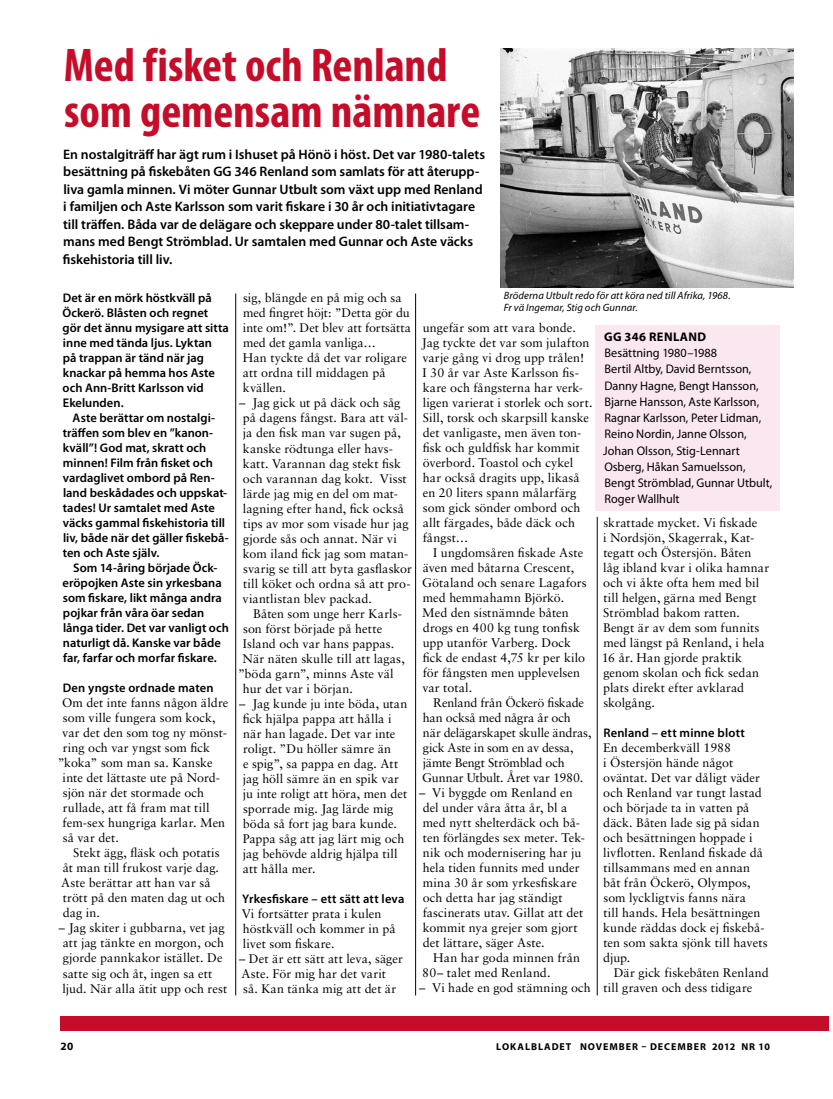
<style>
.page{position:relative;width:833px;height:1099px;background:#fff}
.page>*{position:absolute;margin:0;border:0;box-sizing:border-box;transform-origin:0 0}
.t1{font:700 condensed 47.5px/46.2px "Myriad Pro";color:#c50c29}
.t2{font:600 13.75px/17.5px "Myriad Pro";color:#000}
.t3{font:12.5px/15px "Sabon";letter-spacing:.005em;color:#000}
.t4{font:600 12.5px/15px "Myriad Pro";color:#000}
.t5{font:12.5px/16.2px "Myriad Pro";color:#000}
.t6{font:12.5px/15px "Sabon";letter-spacing:-.015em;color:#000}
.t7{font:700 12.5px "Myriad Pro";letter-spacing:.03em;color:#000}
.t8{font:700 11.25px "Myriad Pro";color:#000}
.t9{font:italic 10.62px/12.5px "Myriad Pro";letter-spacing:.01em;color:#000}
.t10{font:700 10px "Myriad Pro";letter-spacing:.095em;color:#000}
</style>
<div class="page">
<div style="left:595px;top:325px;width:185px;height:185px;background:#fbe7f0"></div>
<div style="left:60px;top:1016px;width:768px;height:14px;background:#c50c29"></div>
<img style="left:500px;top:49px;width:294px;height:238px">
<hr style="left:235px;top:293px;width:1px;height:702px;background:#000">
<hr style="left:415px;top:293px;width:1px;height:702px;background:#000">
<hr style="left:597px;top:517px;width:1px;height:478px;background:#000">
<h1 class="t1" style="left:64px;top:41px;width:418px">Med fisket och Renland som gemensam nämnare</h1>
<p class="t2" style="left:63px;top:145px;width:424px">En nostalgiträff har ägt rum i Ishuset på Hönö i höst. Det var 1980-talets besättning på fiskebåten GG 346 Renland som samlats för att återupp&shy;liva gamla minnen. Vi möter Gunnar Utbult som växt upp med Renland i familjen och Aste Karlsson som varit fiskare i 30 år och initiativtagare till träffen. Båda var de delägare och skeppare under 80-talet tillsam&shy;mans med Bengt Strömblad. Ur samtalen med Gunnar och Aste väcks fiskehistoria till liv.</p>
<p class="t3" style="left:243px;top:290px;width:170px">sig, blängde en på mig och sa med fingret höjt: ”Detta gör du inte om!”. Det blev att fortsätta med det gamla vanliga…<br>Han tyckte då det var roligare att ordna till middagen på kvällen.</p>
<p class="t3" style="left:239px;top:395px;width:174px">– Jag gick ut på däck och såg på dagens fångst. Bara att väl&shy;ja den fisk man var sugen på, kanske rödtunga eller havs&shy;katt. Varannan dag stekt fisk och varannan dag kokt. Visst lärde jag mig en del om mat&shy;lagning efter hand, fick också tips av mor som visade hur jag gjorde sås och annat. När vi kom iland fick jag som matan&shy;svarig se till att byta gasflaskor till köket och ordna så att pro&shy;viantlistan blev packad.</p>
<p class="t3" style="left:253px;top:605px;width:150px">Båten som unge herr Karls-</p>
<p class="t3" style="left:243px;top:620px;width:141px">son först började på hette</p>
<p class="t3" style="left:243px;top:635px;width:153px">Island och var hans pappas.</p>
<p class="t3" style="left:243px;top:650px;width:164px">När näten skulle till att lagas,</p>
<p class="t3" style="left:238px;top:665px;width:157px">”böda garn”, minns Aste väl</p>
<p class="t3" style="left:243px;top:680px;width:111px">hur det var i början.</p>
<p class="t3" style="left:239px;top:695px;width:170px">– Jag kunde ju inte böda, utan fick hjälpa pappa att hålla i när han lagade. Det var inte roligt. ”Du höller sämre än<br>e spig”, sa pappa en dag. Att jag höll sämre än en spik var ju inte roligt att höra, men det sporrade mig. Jag lärde mig böda så fort jag bara kunde.<br>Pappa såg att jag lärt mig och jag behövde aldrig hjälpa till att hålla mer.</p>
<p class="t4" style="left:242px;top:890px;width:164px">Yrkesfiskare – ett sätt att leva</p>
<p class="t3" style="left:242px;top:905px;width:156px">Vi fortsätter prata i kulen höstkväll och kommer in på livet som fiskare.</p>
<p class="t3" style="left:239px;top:950px;width:165px">– Det är ett sätt att leva, säger<br>Aste. För mig har det varit<br>så. Kan tänka mig att det är</p>
<p class="t9" style="left:504px;top:289px;width:228px">Bröderna Utbult redo för att köra ned till Afrika, 1968.<br>Fr vä Ingemar, Stig och Gunnar.</p>
<p class="t4" style="left:63px;top:290px;width:168px">Det är en mörk höstkväll på<br>Öckerö. Blåsten och regnet gör det ännu mysigare att sitta inne med tända ljus. Lyktan<br>på trappan är tänd när jag knackar på hemma hos Aste och Ann-Britt Karlsson vid<br>Ekelunden.</p>
<p class="t4" style="left:63px;top:410px;width:167px;text-indent:10px">Aste berättar om nostalgi&shy;träffen som blev en ”kanon&shy;kväll”! God mat, skratt och minnen! Film från fisket och vardaglivet ombord på Ren&shy;land beskådades och uppskat&shy;tades! Ur samtalet med Aste väcks gammal fiskehistoria till liv, både när det gäller fiskebå&shy;ten och Aste själv.</p>
<p class="t4" style="left:63px;top:560px;width:168px;text-indent:11px">Som 14-åring började Öck&shy;eröpojken Aste sin yrkesbana som fiskare, likt många andra pojkar från våra öar sedan långa tider. Det var vanligt och naturligt då. Kanske var både far, farfar och morfar fiskare.</p>
<p class="t4" style="left:63px;top:680px;width:152px">Den yngste ordnade maten</p>
<p class="t3" style="left:62px;top:695px;width:168px">Om det inte fanns någon äldre</p>
<p class="t3" style="left:63px;top:710px;width:154px">som ville fungera som kock,</p>
<p class="t3" style="left:62px;top:725px;width:166px">var det den som tog ny mönst-</p>
<p class="t3" style="left:63px;top:740px;width:149px">ring och var yngst som fick</p>
<p class="t3" style="left:58px;top:755px;width:156px">”koka” som man sa. Kanske</p>
<p class="t3" style="left:63px;top:770px;width:159px">inte det lättaste ute på Nord-</p>
<p class="t3" style="left:63px;top:785px;width:143px">sjön när det stormade och</p>
<p class="t3" style="left:63px;top:800px;width:148px">rullade, att få fram mat till</p>
<p class="t3" style="left:63px;top:815px;width:164px">fem-sex hungriga karlar. Men</p>
<p class="t3" style="left:63px;top:830px;width:58px">så var det.</p>
<p class="t3" style="left:73px;top:845px;width:148px">Stekt ägg, fläsk och potatis</p>
<p class="t3" style="left:63px;top:860px;width:158px">åt man till frukost varje dag.</p>
<p class="t3" style="left:61px;top:875px;width:151px">Aste berättar att han var så</p>
<p class="t3" style="left:63px;top:890px;width:164px">trött på den maten dag ut och</p>
<p class="t3" style="left:63px;top:905px;width:39px">dag in.</p>
<p class="t3" style="left:59px;top:920px;width:170px">– Jag skiter i gubbarna, vet jag att jag tänkte en morgon, och gjorde pannkakor istället. De satte sig och åt, ingen sa ett ljud. När alla ätit upp och rest</p>
<p class="t3" style="left:422px;top:320px;width:172px">ungefär som att vara bonde.<br>Jag tyckte det var som julafton varje gång vi drog upp trålen!<br>I 30 år var Aste Karlsson fis&shy;kare och fångsterna har verk&shy;ligen varierat i storlek och sort.<br>Sill, torsk och skarpsill kanske det vanligaste, men även ton&shy;fisk och guldfisk har kommit överbord. Toastol och cykel har också dragits upp, likaså en 20 liters spann målarfärg som gick sönder ombord och allt färgades, både däck och fångst…</p>
<p class="t3" style="left:422px;top:545px;width:166px;text-indent:11px">I ungdomsåren fiskade Aste även med båtarna Crescent,<br>Götaland och senare Lagafors med hemmahamn Björkö.<br>Med den sistnämnde båten drogs en 400 kg tung tonfisk upp utanför Varberg. Dock fick de endast 4,75 kr per kilo för fångsten men upplevelsen var total.</p>
<p class="t6" style="left:422px;top:695px;width:171px;text-indent:11px">Renland från Öckerö fiskade han också med några år och<br>när delägarskapet skulle ändras, gick Aste in som en av dessa, jämte Bengt Strömblad och<br>Gunnar Utbult. Året var 1980.</p>
<p class="t3" style="left:419px;top:785px;width:167px">– Vi byggde om Renland en del under våra åtta år, bl a med nytt shelterdäck och bå&shy;ten förlängdes sex meter. Tek&shy;nik och modernisering har ju hela tiden funnits med under mina 30 år som yrkesfiskare och detta har jag ständigt fascinerats utav. Gillat att det kommit nya grejer som gjort det lättare, säger Aste.</p>
<p class="t3" style="left:422px;top:950px;width:159px;text-indent:11px">Han har goda minnen från<br>80– talet med Renland.</p>
<p class="t3" style="left:419px;top:980px;width:173px">– Vi hade en god stämning och</p>
<p class="t7" style="left:604px;top:328px;width:102px">GG 346 RENLAND</p>
<p class="t5" style="left:603px;top:344px;width:171px">Besättning 1980–1988<br>Bertil Altby, David Berntsson,<br>Danny Hagne, Bengt Hansson,<br>Bjarne Hansson, Aste Karlsson,<br>Ragnar Karlsson, Peter Lidman,<br>Reino Nordin, Janne Olsson,<br>Johan Olsson, Stig-Lennart<br>Osberg, Håkan Samuelsson,<br>Bengt Strömblad, Gunnar Utbult,<br>Roger Wallhult</p>
<p class="t3" style="left:602px;top:515px;width:169px">skrattade mycket. Vi fiskade<br>i Nordsjön, Skagerrak, Kat&shy;tegatt och Östersjön. Båten<br>låg ibland kvar i olika hamnar och vi åkte ofta hem med bil till helgen, gärna med Bengt<br>Strömblad bakom ratten.<br>Bengt är av dem som funnits med längst på Renland, i hela<br>16 år. Han gjorde praktik genom skolan och fick sedan plats direkt efter avklarad skolgång.</p>
<p class="t4" style="left:603px;top:725px;width:143px">Renland – ett minne blott</p>
<p class="t3" style="left:603px;top:740px;width:166px">En decemberkväll 1988<br>i Östersjön hände något oväntat. Det var dåligt väder och Renland var tungt lastad och började ta in vatten på däck. Båten lade sig på sidan och besättningen hoppade i livflotten. Renland fiskade då tillsammans med en annan båt från Öckerö, Olympos, som lyckligtvis fanns nära<br>till hands. Hela besättningen kunde räddas dock ej fiskebå&shy;ten som sakta sjönk till havets djup.</p>
<p class="t3" style="left:603px;top:965px;width:167px;text-indent:10px">Där gick fiskebåten Renland till graven och dess tidigare</p>
<p class="t8" style="left:60px;top:1039px;width:15px">20</p>
<p class="t10" style="left:496px;top:1040px;width:275px">LOKALBLADET NOVEMBER – DECEMBER 2012 NR 10</p>
</div>
